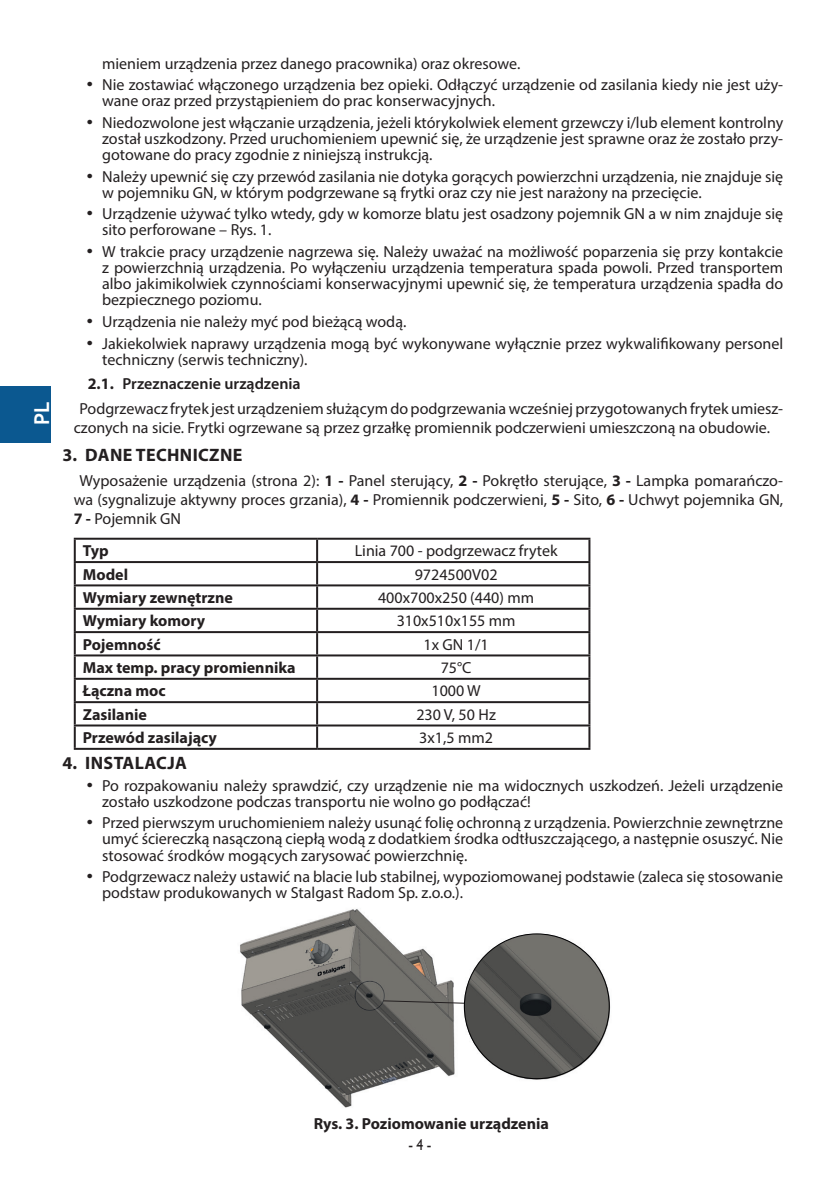
<style>
.page{position:relative;width:840px;height:1191px;background:#fff}
.page>*{position:absolute;margin:0;border:0;box-sizing:border-box;transform-origin:0 0}
.t1{font:700 20.6px "Trebuchet MS";color:#fff}
.t2{font:700 18px "Myriad Pro";letter-spacing:.02em;color:#231f20}
.Tekst_podstawowy{font:16px/16px "Myriad Pro";color:#231f20}
.Tabela_opisy_Bold{font:700 16px "Myriad Pro";color:#231f20}
.Tabela_zawartość{font:16px "Myriad Pro";color:#231f20}
.Podpis_rysunku{font:700 16px "Myriad Pro";color:#231f20}
.t3{font:600 16px "Myriad Pro";color:#231f20}
.t4{font:16px "Humanst 521 EU";color:#231f20;scale:.86 1}
.s1{font-family:"Humanst 521 EU";font-weight:700}
.s2{font-weight:700}
</style>
<div class="page">
<div style="left:0;top:386px;width:51px;height:56px;background:#0b5890"></div>
<hr style="left:74px;top:538px;width:243px;height:2px;background:#231f20">
<hr style="left:74px;top:540px;width:2px;height:21px;background:#231f20">
<hr style="left:317px;top:538px;width:273px;height:2px;background:#231f20">
<hr style="left:316px;top:540px;width:2px;height:21px;background:#231f20">
<hr style="left:588px;top:540px;width:2px;height:21px;background:#231f20">
<hr style="left:74px;top:561px;width:243px;height:2px;background:#231f20">
<hr style="left:74px;top:563px;width:2px;height:21px;background:#231f20">
<hr style="left:317px;top:561px;width:273px;height:2px;background:#231f20">
<hr style="left:316px;top:563px;width:2px;height:21px;background:#231f20">
<hr style="left:588px;top:563px;width:2px;height:21px;background:#231f20">
<hr style="left:74px;top:584px;width:243px;height:2px;background:#231f20">
<hr style="left:74px;top:586px;width:2px;height:22px;background:#231f20">
<hr style="left:317px;top:584px;width:273px;height:2px;background:#231f20">
<hr style="left:316px;top:586px;width:2px;height:22px;background:#231f20">
<hr style="left:588px;top:586px;width:2px;height:22px;background:#231f20">
<hr style="left:74px;top:608px;width:243px;height:2px;background:#231f20">
<hr style="left:74px;top:610px;width:2px;height:21px;background:#231f20">
<hr style="left:317px;top:608px;width:273px;height:2px;background:#231f20">
<hr style="left:316px;top:610px;width:2px;height:21px;background:#231f20">
<hr style="left:588px;top:610px;width:2px;height:21px;background:#231f20">
<hr style="left:74px;top:631px;width:243px;height:2px;background:#231f20">
<hr style="left:74px;top:633px;width:2px;height:21px;background:#231f20">
<hr style="left:317px;top:631px;width:273px;height:2px;background:#231f20">
<hr style="left:316px;top:633px;width:2px;height:21px;background:#231f20">
<hr style="left:588px;top:633px;width:2px;height:21px;background:#231f20">
<hr style="left:74px;top:654px;width:243px;height:2px;background:#231f20">
<hr style="left:74px;top:656px;width:2px;height:22px;background:#231f20">
<hr style="left:317px;top:654px;width:273px;height:2px;background:#231f20">
<hr style="left:316px;top:656px;width:2px;height:22px;background:#231f20">
<hr style="left:588px;top:656px;width:2px;height:22px;background:#231f20">
<hr style="left:74px;top:678px;width:243px;height:2px;background:#231f20">
<hr style="left:74px;top:680px;width:2px;height:21px;background:#231f20">
<hr style="left:317px;top:678px;width:273px;height:2px;background:#231f20">
<hr style="left:316px;top:680px;width:2px;height:21px;background:#231f20">
<hr style="left:588px;top:680px;width:2px;height:21px;background:#231f20">
<hr style="left:74px;top:701px;width:243px;height:2px;background:#231f20">
<hr style="left:74px;top:703px;width:2px;height:21px;background:#231f20">
<hr style="left:317px;top:701px;width:273px;height:2px;background:#231f20">
<hr style="left:316px;top:703px;width:2px;height:21px;background:#231f20">
<hr style="left:588px;top:703px;width:2px;height:21px;background:#231f20">
<hr style="left:74px;top:724px;width:243px;height:2px;background:#231f20">
<hr style="left:74px;top:726px;width:2px;height:22px;background:#231f20">
<hr style="left:317px;top:724px;width:273px;height:2px;background:#231f20">
<hr style="left:316px;top:726px;width:2px;height:22px;background:#231f20">
<hr style="left:588px;top:726px;width:2px;height:22px;background:#231f20">
<hr style="left:74px;top:748px;width:243px;height:2px;background:#231f20">
<hr style="left:317px;top:748px;width:273px;height:2px;background:#231f20">
<img style="left:240px;top:909px;width:371px;height:199px">
<svg style="left:383px;top:1000px;width:81px;height:3px"></svg>
<p class="t1" style="left:29px;top:425px;width:25px;rotate:-90deg">PL</p>
<p class="Tekst_podstawowy" style="left:102px;top:55px;width:419px">mieniem urządzenia przez danego pracownika) oraz okresowe.</p>
<p class="Tekst_podstawowy" style="left:102px;top:77px;width:682px;text-indent:-17px"><span class="s1">•</span> Nie zostawiać włączonego urządzenia bez opieki. Odłączyć urządzenie od zasilania kiedy nie jest uży&shy;wane oraz przed przystąpieniem do prac konserwacyjnych.</p>
<p class="Tekst_podstawowy" style="left:102px;top:114px;width:682px;text-align:justify;text-indent:-17px"><span class="s1">•</span> Niedozwolone jest włączanie urządzenia, jeżeli którykolwiek element grzewczy i/lub element kontrolny został uszkodzony. Przed uruchomieniem upewnić się, że urządzenie jest sprawne oraz że zostało przy&shy;gotowane do pracy zgodnie z niniejszą instrukcją.</p>
<p class="Tekst_podstawowy" style="left:102px;top:168px;width:682px;text-indent:-17px"><span class="s1">•</span> Należy upewnić się czy przewód zasilania nie dotyka gorących powierzchni urządzenia, nie znajduje się w pojemniku GN, w którym podgrzewane są frytki oraz czy nie jest narażony na przecięcie.</p>
<p class="Tekst_podstawowy" style="left:102px;top:206px;width:682px;text-indent:-17px"><span class="s1">•</span> Urządzenie używać tylko wtedy, gdy w komorze blatu jest osadzony pojemnik GN a w nim znajduje się sito perforowane – Rys. 1.</p>
<p class="Tekst_podstawowy" style="left:102px;top:243px;width:682px;text-align:justify;text-indent:-17px"><span class="s1">•</span> W trakcie pracy urządzenie nagrzewa się. Należy uważać na możliwość poparzenia się przy kontakcie z powierzchnią urządzenia. Po wyłączeniu urządzenia temperatura spada powoli. Przed transportem albo jakimikolwiek czynnościami konserwacyjnymi upewnić się, że temperatura urządzenia spadła do bezpiecznego poziomu.</p>
<p class="Tekst_podstawowy" style="left:85px;top:313px;width:322px"><span class="s1">•</span> Urządzenia nie należy myć pod bieżącą wodą.</p>
<p class="Tekst_podstawowy" style="left:102px;top:335px;width:682px;text-indent:-17px"><span class="s1">•</span> Jakiekolwiek naprawy urządzenia mogą być wykonywane wyłącznie przez wykwalifikowany personel techniczny (serwis techniczny).</p>
<p class="t3" style="left:88px;top:374px;width:214px"><span class="s2">2.1.</span> Przeznaczenie urządzenia</p>
<p class="Tekst_podstawowy" style="left:74px;top:399px;width:710px;line-height:19.2px;text-indent:6px">Podgrzewacz frytek jest urządzeniem służącym do podgrzewania wcześniej przygotowanych frytek umiesz&shy;czonych na sicie. Frytki ogrzewane są przez grzałkę promiennik podczerwieni umieszczoną na obudowie.</p>
<p class="t2" style="left:63px;top:443px;width:181px">3. DANE TECHNICZNE</p>
<p class="Tekst_podstawowy" style="left:74px;top:470px;width:710px;line-height:19.2px;text-align:justify;text-indent:6px">Wyposażenie urządzenia (strona 2): <span class="s2">1 -</span> Panel sterujący, <span class="s2">2 -</span> Pokrętło sterujące, <span class="s2">3 -</span> Lampka pomarańczo&shy;wa (sygnalizuje aktywny proces grzania), <span class="s2">4 -</span> Promiennik podczerwieni, <span class="s2">5 -</span> Sito, <span class="s2">6 -</span> Uchwyt pojemnika GN, <span class="s2">7 -</span> Pojemnik GN</p>
<p class="Tabela_opisy_Bold" style="left:83px;top:540px;width:27px">Typ</p>
<p class="Tabela_zawartość" style="left:354px;top:541px;width:204px">Linia 700 - podgrzewacz frytek</p>
<p class="Tabela_opisy_Bold" style="left:83px;top:564px;width:47px">Model</p>
<p class="Tabela_zawartość" style="left:414px;top:564px;width:84px">9724500V02</p>
<p class="Tabela_opisy_Bold" style="left:83px;top:587px;width:151px">Wymiary zewnętrzne</p>
<p class="Tabela_zawartość" style="left:378px;top:588px;width:157px">400x700x250 (440) mm</p>
<p class="Tabela_opisy_Bold" style="left:83px;top:610px;width:124px">Wymiary komory</p>
<p class="Tabela_zawartość" style="left:396px;top:611px;width:120px">310x510x155 mm</p>
<p class="Tabela_opisy_Bold" style="left:83px;top:634px;width:79px">Pojemność</p>
<p class="Tabela_zawartość" style="left:423px;top:634px;width:67px">1x GN 1/1</p>
<p class="Tabela_opisy_Bold" style="left:83px;top:657px;width:214px">Max temp. pracy promiennika</p>
<p class="Tabela_zawartość" style="left:440px;top:658px;width:32px">75°C</p>
<p class="Tabela_opisy_Bold" style="left:83px;top:680px;width:84px">Łączna moc</p>
<p class="Tabela_zawartość" style="left:431px;top:681px;width:51px">1000 W</p>
<p class="Tabela_opisy_Bold" style="left:83px;top:704px;width:66px">Zasilanie</p>
<p class="Tabela_zawartość" style="left:416px;top:704px;width:81px">230 V, 50 Hz</p>
<p class="Tabela_opisy_Bold" style="left:83px;top:727px;width:136px">Przewód zasilający</p>
<p class="Tabela_zawartość" style="left:419px;top:728px;width:75px">3x1,5 mm2</p>
<p class="t2" style="left:63px;top:751px;width:126px">4. INSTALACJA</p>
<p class="Tekst_podstawowy" style="left:102px;top:777px;width:682px;text-indent:-17px"><span class="s1">•</span> Po rozpakowaniu należy sprawdzić, czy urządzenie nie ma widocznych uszkodzeń. Jeżeli urządzenie zostało uszkodzone podczas transportu nie wolno go podłączać!</p>
<p class="Tekst_podstawowy" style="left:102px;top:815px;width:682px;text-align:justify;text-indent:-17px"><span class="s1">•</span> Przed pierwszym uruchomieniem należy usunąć folię ochronną z urządzenia. Powierzchnie zewnętrzne umyć ściereczką nasączoną ciepłą wodą z dodatkiem środka odtłuszczającego, a następnie osuszyć. Nie stosować środków mogących zarysować powierzchnię.</p>
<p class="Tekst_podstawowy" style="left:102px;top:868px;width:682px;text-indent:-17px"><span class="s1">•</span> Podgrzewacz należy ustawić na blacie lub stabilnej, wypoziomowanej podstawie (zaleca się stosowanie podstaw produkowanych w Stalgast Radom Sp. z.o.o.).</p>
<p class="Podpis_rysunku" style="left:313px;top:1112px;width:237px">Rys. 3. Poziomowanie urządzenia</p>
<p class="t4" style="left:408px;top:1134px;width:28px">- 4 -</p>
</div>
